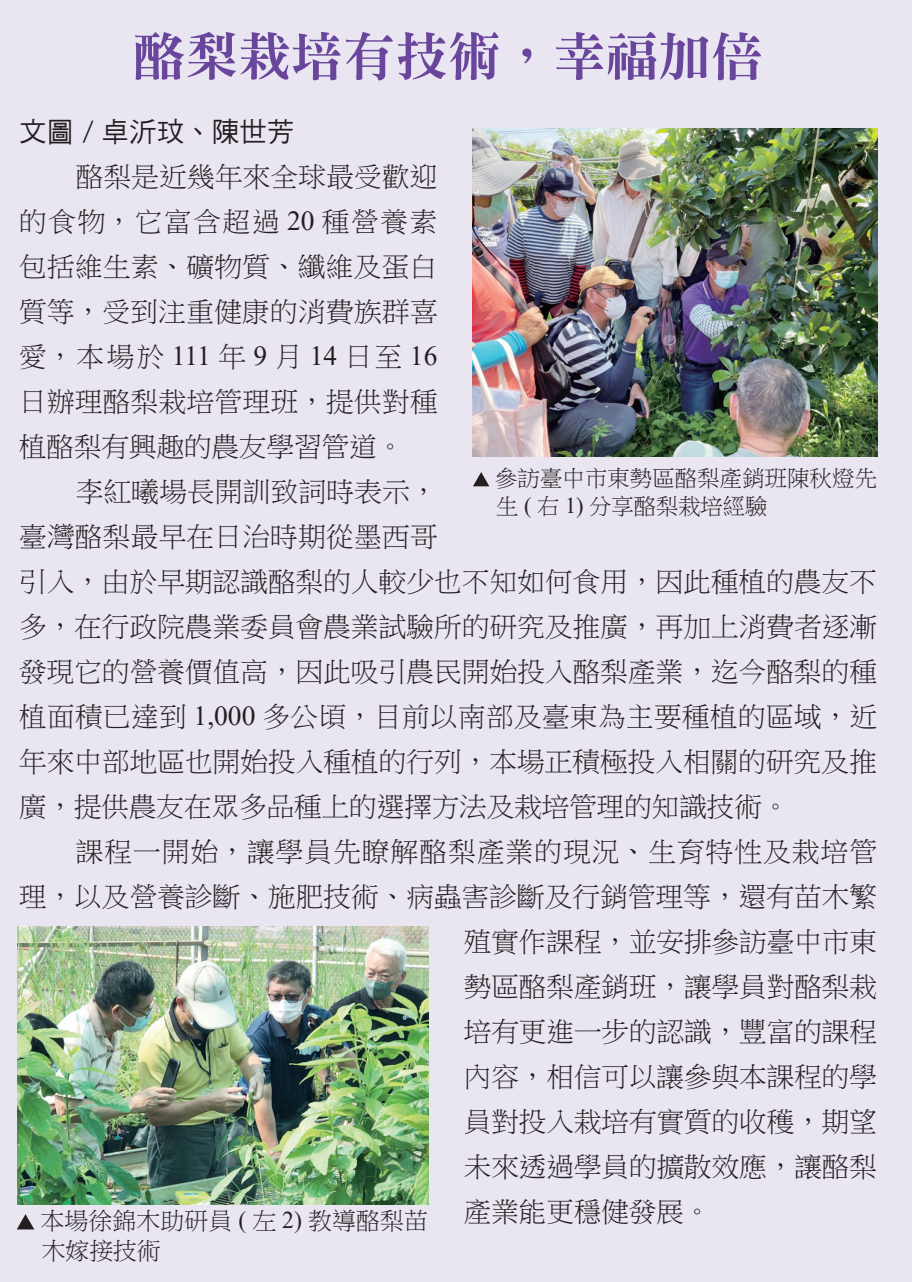
<style>
.page{position:relative;width:912px;height:1282px;background:#fff}
.page>*{position:absolute;margin:0;border:0;box-sizing:border-box;transform-origin:0 0}
.t1{font:52.5px "DFN Ming XB HK BF";color:#69469c}
.t2{font:27.5px/45px "P Ming Li U";letter-spacing:.005em;color:#231f20;text-align:justify}
.t3{font:27.5px "P Ming Li U";letter-spacing:.045em;color:#231f20}
.t4{font:27.5px "DF Hei Md HK BF";color:#231f20}
.t5{font:24px/29.5px "P Ming Li U";letter-spacing:.01em;color:#231f20}
.t6{font:22.5px/27.5px "P Ming Li U";letter-spacing:.01em;color:#231f20}
.s1{font-family:"Times New Roman"}
</style>
<div class="page">
<div style="left:0;top:0;width:911px;height:1281px;background:#e9e5f1"></div>
<img style="left:473px;top:128px;width:404px;height:329px">
<svg style="left:473px;top:472px;width:16px;height:14px"></svg>
<img style="left:17px;top:926px;width:411px;height:278px">
<svg style="left:17px;top:1214px;width:17px;height:15px"></svg>
<h1 class="t1" style="left:133px;top:30px;width:631px">酪梨栽培有技術，幸福加倍</h1>
<p class="t4" style="left:19px;top:118px;width:276px">文圖 / 卓沂玟、陳世芳</p>
<p class="t2" style="left:19px;top:154px;width:420px;text-indent:57px">酪梨是近幾年來全球最受歡迎的食物，它富含超過 <span class="s1">20</span> 種營養素包括維生素、礦物質、纖維及蛋白質等，受到注重健康的消費族群喜愛，本場於 <span class="s1">111</span> 年 <span class="s1">9</span> 月 <span class="s1">14</span> 日至 <span class="s1">16</span>日辦理酪梨栽培管理班，提供對種植酪梨有興趣的農友學習管道。</p>
<p class="t2" style="left:19px;top:469px;width:859px;text-align:left;text-indent:57px">李紅曦場長開訓致詞時表示，<br>臺灣酪梨最早在日治時期從墨西哥<br>引入，由於早期認識酪梨的人較少也不知如何食用，因此種植的農友不多，在行政院農業委員會農業試驗所的研究及推廣，再加上消費者逐漸發現它的營養價值高，因此吸引農民開始投入酪梨產業，迄今酪梨的種植面積已達到 <span class="s1">1,000</span> 多公頃，目前以南部及臺東為主要種植的區域，近年來中部地區也開始投入種植的行列，本場正積極投入相關的研究及推廣，提供農友在眾多品種上的選擇方法及栽培管理的知識技術。</p>
<p class="t3" style="left:76px;top:838px;width:802px">課程一開始，讓學員先瞭解酪梨產業的現況、生育特性及栽培管</p>
<p class="t2" style="left:19px;top:874px;width:859px">理，以及營養診斷、施肥技術、病蟲害診斷及行銷管理等，還有苗木繁</p>
<p class="t2" style="left:464px;top:919px;width:414px">殖實作課程，並安排參訪臺中市東</p>
<p class="t2" style="left:464px;top:964px;width:414px">勢區酪梨產銷班，讓學員對酪梨栽</p>
<p class="t2" style="left:464px;top:1009px;width:414px">培有更進一步的認識，豐富的課程</p>
<p class="t2" style="left:464px;top:1054px;width:414px">內容，相信可以讓參與本課程的學</p>
<p class="t2" style="left:464px;top:1099px;width:414px">員對投入栽培有實質的收穫，期望</p>
<p class="t2" style="left:464px;top:1144px;width:414px">未來透過學員的擴散效應，讓酪梨</p>
<p class="t2" style="left:464px;top:1189px;width:249px">產業能更穩健發展。</p>
<p class="t6" style="left:495px;top:465px;width:383px">參訪臺中市東勢區酪梨產銷班陳秋燈先生 <span class="s1">(</span> 右 <span class="s1">1)</span> 分享酪梨栽培經驗</p>
<p class="t5" style="left:40px;top:1206px;width:389px">本場徐錦木助研員 <span class="s1">(</span> 左 <span class="s1">2)</span> 教導酪梨苗木嫁接技術</p>
</div>
